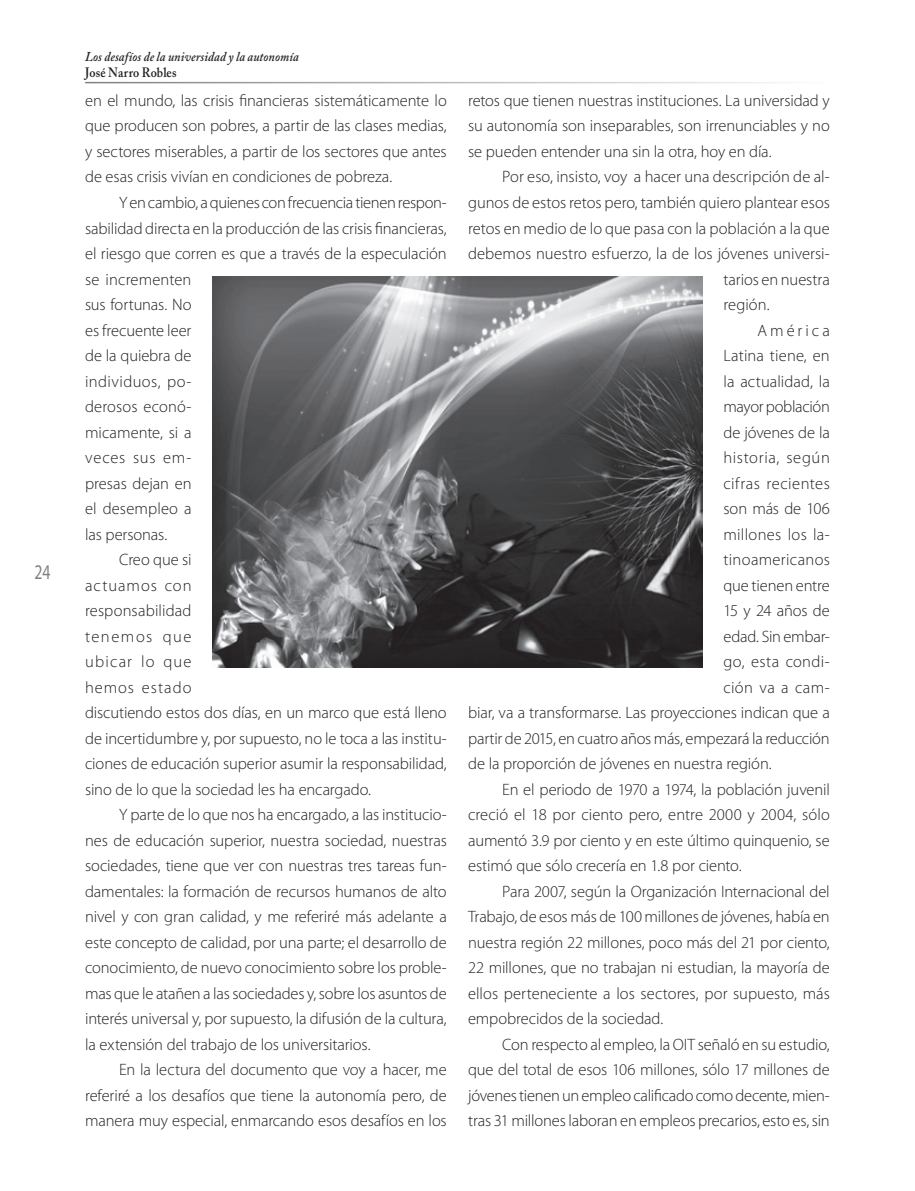
<style>
.page{position:relative;width:915px;height:1191px;background:#fff}
.page>*{position:absolute;margin:0;border:0;box-sizing:border-box;transform-origin:0 0}
.t1{font:21px "Myriad Pro";color:#808285;scale:.75 1}
.Art_-_Cuerpo_de_txt{font:300 16.5px/25.5px "Myriad Pro";letter-spacing:-.005em;color:#231f20;text-align:justify}
.Art_-_Cuerpo_de_txt-2{font:300 16.5px "Myriad Pro";letter-spacing:.02em;color:#231f20}
.Art_-_Cuerpo_de_txt-3{font:300 16.5px "Myriad Pro";letter-spacing:.025em;color:#231f20}
.Art_-_Cuerpo_de_txt-4{font:300 16.5px "Myriad Pro";letter-spacing:.03em;color:#231f20}
.Art_-_Cuerpo_de_txt-5{font:300 16.5px "Myriad Pro";letter-spacing:.035em;color:#231f20}
.Art_-_Cuerpo_de_txt-6{font:300 16.5px "Myriad Pro";letter-spacing:.18em;color:#231f20}
.Art_-_Marquesina_ita{font:italic 600 13.5px "Adobe Caslon Pro";letter-spacing:.01em;color:#231f20;scale:.9 1}
.Art_-_Marquesina_red{font:600 13.5px "Adobe Caslon Pro";letter-spacing:.01em;color:#231f20;scale:.9 1}
</style>
<div class="page">
<img style="left:213px;top:276px;width:489px;height:392px">
<p class="t1" style="left:34px;top:559px;width:22px">24</p>
<p class="Art_-_Marquesina_ita" style="left:85px;top:48px;width:239px">Los desafíos de la universidad y la autonomía</p>
<p class="Art_-_Marquesina_red" style="left:85px;top:65px;width:103px">José Narro Robles</p>
<p class="Art_-_Cuerpo_de_txt" style="left:85px;top:88px;width:363px">en el mundo, las crisis financieras sistemáticamente lo que producen son pobres, a partir de las clases medias, y sectores miserables, a partir de los sectores que antes de esas crisis vivían en condiciones de pobreza.</p>
<p class="Art_-_Cuerpo_de_txt" style="left:85px;top:190px;width:363px;text-align:left;text-indent:34px">Y en cambio, a quienes con frecuencia tienen respon&shy;sabilidad directa en la producción de las crisis financieras, el riesgo que corren es que a través de la especulación se incrementen<br>sus fortunas. No<br>es frecuente leer<br>de la quiebra de<br>individuos, po-<br>derosos econó-<br>micamente, si a<br>veces sus em-<br>presas dejan en<br>el desempleo a<br>las personas.</p>
<p class="Art_-_Cuerpo_de_txt" style="left:85px;top:547px;width:363px;text-align:left;text-indent:34px">Creo que si<br>actuamos con<br>responsabilidad<br>tenemos que<br>ubicar lo que<br>hemos estado<br>discutiendo estos dos días, en un marco que está lleno de incertidumbre y, por supuesto, no le toca a las institu&shy;ciones de educación superior asumir la responsabilidad, sino de lo que la sociedad les ha encargado.</p>
<p class="Art_-_Cuerpo_de_txt" style="left:85px;top:802px;width:363px;text-indent:34px">Y parte de lo que nos ha encargado, a las institucio&shy;nes de educación superior, nuestra sociedad, nuestras sociedades, tiene que ver con nuestras tres tareas fun&shy;damentales: la formación de recursos humanos de alto nivel y con gran calidad, y me referiré más adelante a este concepto de calidad, por una parte; el desarrollo de conocimiento, de nuevo conocimiento sobre los proble&shy;mas que le atañen a las sociedades y, sobre los asuntos de interés universal y, por supuesto, la difusión de la cultura, la extensión del trabajo de los universitarios.</p>
<p class="Art_-_Cuerpo_de_txt" style="left:85px;top:1057px;width:363px;text-indent:34px">En la lectura del documento que voy a hacer, me referiré a los desafíos que tiene la autonomía pero, de manera muy especial, enmarcando esos desafíos en los</p>
<p class="Art_-_Cuerpo_de_txt" style="left:468px;top:88px;width:363px">retos que tienen nuestras instituciones. La universidad y su autonomía son inseparables, son irrenunciables y no se pueden entender una sin la otra, hoy en día.</p>
<p class="Art_-_Cuerpo_de_txt" style="left:502px;top:164px;width:329px">Por eso, insisto, voy a hacer una descripción de al-</p>
<p class="Art_-_Cuerpo_de_txt" style="left:468px;top:190px;width:363px">gunos de estos retos pero, también quiero plantear esos</p>
<p class="Art_-_Cuerpo_de_txt" style="left:468px;top:215px;width:363px">retos en medio de lo que pasa con la población a la que</p>
<p class="Art_-_Cuerpo_de_txt" style="left:468px;top:241px;width:363px">debemos nuestro esfuerzo, la de los jóvenes universi-</p>
<p class="Art_-_Cuerpo_de_txt" style="left:723px;top:266px;width:108px">tarios en nuestra</p>
<p class="Art_-_Cuerpo_de_txt" style="left:723px;top:292px;width:48px">región.</p>
<p class="Art_-_Cuerpo_de_txt-6" style="left:757px;top:320px;width:74px">América</p>
<p class="Art_-_Cuerpo_de_txt" style="left:723px;top:343px;width:108px">Latina tiene, en</p>
<p class="Art_-_Cuerpo_de_txt" style="left:723px;top:368px;width:108px">la actualidad, la</p>
<p class="Art_-_Cuerpo_de_txt" style="left:723px;top:394px;width:108px">mayor población</p>
<p class="Art_-_Cuerpo_de_txt" style="left:723px;top:419px;width:108px">de jóvenes de la</p>
<p class="Art_-_Cuerpo_de_txt-5" style="left:723px;top:447px;width:108px">historia, según</p>
<p class="Art_-_Cuerpo_de_txt-4" style="left:723px;top:473px;width:108px">cifras recientes</p>
<p class="Art_-_Cuerpo_de_txt" style="left:723px;top:496px;width:108px">son más de 106</p>
<p class="Art_-_Cuerpo_de_txt-2" style="left:723px;top:524px;width:108px">millones los la-</p>
<p class="Art_-_Cuerpo_de_txt-2" style="left:723px;top:549px;width:108px">tinoamericanos</p>
<p class="Art_-_Cuerpo_de_txt" style="left:723px;top:572px;width:108px">que tienen entre</p>
<p class="Art_-_Cuerpo_de_txt" style="left:723px;top:598px;width:108px">15 y 24 años de</p>
<p class="Art_-_Cuerpo_de_txt" style="left:723px;top:623px;width:108px">edad. Sin embar-</p>
<p class="Art_-_Cuerpo_de_txt-3" style="left:723px;top:651px;width:108px">go, esta condi-</p>
<p class="Art_-_Cuerpo_de_txt-3" style="left:723px;top:677px;width:108px">ción va a cam-</p>
<p class="Art_-_Cuerpo_de_txt" style="left:468px;top:700px;width:363px">biar, va a transformarse. Las proyecciones indican que a</p>
<p class="Art_-_Cuerpo_de_txt" style="left:468px;top:725px;width:363px">partir de 2015, en cuatro años más, empezará la reducción</p>
<p class="Art_-_Cuerpo_de_txt" style="left:468px;top:751px;width:305px">de la proporción de jóvenes en nuestra región.</p>
<p class="Art_-_Cuerpo_de_txt" style="left:468px;top:776px;width:363px;text-indent:34px">En el periodo de 1970 a 1974, la población juvenil creció el 18 por ciento pero, entre 2000 y 2004, sólo aumentó 3.9 por ciento y en este último quinquenio, se estimó que sólo crecería en 1.8 por ciento.</p>
<p class="Art_-_Cuerpo_de_txt" style="left:468px;top:878px;width:363px;text-indent:34px">Para 2007, según la Organización Internacional del Trabajo, de esos más de 100 millones de jóvenes, había en nuestra región 22 millones, poco más del 21 por ciento, 22 millones, que no trabajan ni estudian, la mayoría de ellos perteneciente a los sectores, por supuesto, más empobrecidos de la sociedad.</p>
<p class="Art_-_Cuerpo_de_txt" style="left:468px;top:1031px;width:363px;text-indent:34px">Con respecto al empleo, la OIT señaló en su estudio, que del total de esos 106 millones, sólo 17 millones de jóvenes tienen un empleo calificado como decente, mien&shy;tras 31 millones laboran en empleos precarios, esto es, sin</p>
</div>
